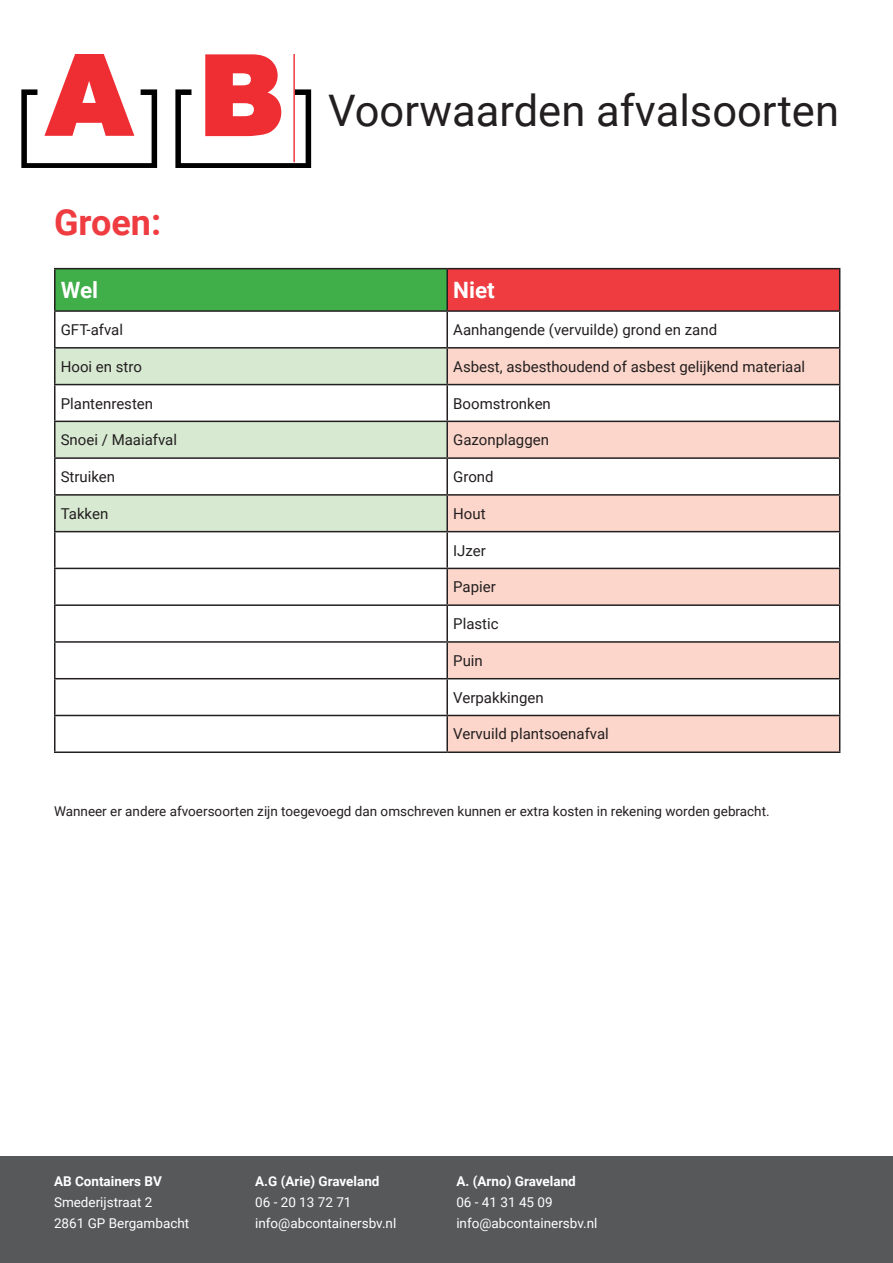
<style>
.page{position:relative;width:893px;height:1263px;background:#fff}
.page>*{position:absolute;margin:0;border:0;box-sizing:border-box;transform-origin:0 0}
.t1{font:43.5px "Roboto";color:#231f20}
.t2{font:700 36px "Roboto";color:#ee3c41}
.t3{font:700 22.5px "Roboto";color:#fff}
.t4{font:15px "Roboto";color:#231f20}
.t5{font:13.5px "Roboto";color:#231f20}
.t6{font:13.5px/21px "Roboto";color:#fff}
.t7{font:700 13.5px "Roboto";color:#fff}
</style>
<div class="page">
<svg style="left:21px;top:54px;width:136px;height:114px"></svg>
<svg style="left:175px;top:54px;width:136px;height:114px"></svg>
<hr style="left:293px;top:54px;width:2px;height:108px;background:#ee3c41">
<div style="left:0;top:1157px;width:893px;height:106px;background:#57585a"></div>
<div style="left:55px;top:269px;width:392px;height:42px;background:#40ae49"></div>
<div style="left:447px;top:269px;width:393px;height:42px;background:#ee3c41"></div>
<svg style="left:56px;top:349px;width:390px;height:182px;fill:#d8e9d2"></svg>
<svg style="left:448px;top:349px;width:391px;height:402px;fill:#fcd6ca"></svg>
<hr style="left:54px;top:268px;width:393px;height:1px;background:#231f20">
<hr style="left:54px;top:269px;width:2px;height:41px;background:#231f20">
<hr style="left:447px;top:268px;width:393px;height:1px;background:#231f20">
<hr style="left:446px;top:269px;width:2px;height:41px;background:#231f20">
<hr style="left:839px;top:269px;width:1px;height:41px;background:#231f20">
<hr style="left:54px;top:310px;width:393px;height:2px;background:#231f20">
<hr style="left:54px;top:312px;width:2px;height:35px;background:#231f20">
<hr style="left:447px;top:310px;width:393px;height:2px;background:#231f20">
<hr style="left:446px;top:312px;width:2px;height:35px;background:#231f20">
<hr style="left:839px;top:312px;width:1px;height:35px;background:#231f20">
<hr style="left:54px;top:347px;width:393px;height:2px;background:#231f20">
<hr style="left:54px;top:349px;width:2px;height:35px;background:#231f20">
<hr style="left:447px;top:347px;width:393px;height:2px;background:#231f20">
<hr style="left:446px;top:349px;width:2px;height:35px;background:#231f20">
<hr style="left:839px;top:349px;width:1px;height:35px;background:#231f20">
<hr style="left:54px;top:384px;width:393px;height:1px;background:#231f20">
<hr style="left:54px;top:385px;width:2px;height:36px;background:#231f20">
<hr style="left:447px;top:384px;width:393px;height:1px;background:#231f20">
<hr style="left:446px;top:385px;width:2px;height:36px;background:#231f20">
<hr style="left:839px;top:385px;width:1px;height:36px;background:#231f20">
<hr style="left:54px;top:421px;width:393px;height:1px;background:#231f20">
<hr style="left:54px;top:422px;width:2px;height:35px;background:#231f20">
<hr style="left:447px;top:421px;width:393px;height:1px;background:#231f20">
<hr style="left:446px;top:422px;width:2px;height:35px;background:#231f20">
<hr style="left:839px;top:422px;width:1px;height:35px;background:#231f20">
<hr style="left:54px;top:457px;width:393px;height:2px;background:#231f20">
<hr style="left:54px;top:459px;width:2px;height:35px;background:#231f20">
<hr style="left:447px;top:457px;width:393px;height:2px;background:#231f20">
<hr style="left:446px;top:459px;width:2px;height:35px;background:#231f20">
<hr style="left:839px;top:459px;width:1px;height:35px;background:#231f20">
<hr style="left:54px;top:494px;width:393px;height:2px;background:#231f20">
<hr style="left:54px;top:496px;width:2px;height:35px;background:#231f20">
<hr style="left:447px;top:494px;width:393px;height:2px;background:#231f20">
<hr style="left:446px;top:496px;width:2px;height:35px;background:#231f20">
<hr style="left:839px;top:496px;width:1px;height:35px;background:#231f20">
<hr style="left:54px;top:531px;width:393px;height:1px;background:#231f20">
<hr style="left:54px;top:532px;width:2px;height:36px;background:#231f20">
<hr style="left:447px;top:531px;width:393px;height:1px;background:#231f20">
<hr style="left:446px;top:532px;width:2px;height:36px;background:#231f20">
<hr style="left:839px;top:532px;width:1px;height:36px;background:#231f20">
<hr style="left:54px;top:568px;width:393px;height:1px;background:#231f20">
<hr style="left:54px;top:569px;width:2px;height:35px;background:#231f20">
<hr style="left:447px;top:568px;width:393px;height:1px;background:#231f20">
<hr style="left:446px;top:569px;width:2px;height:35px;background:#231f20">
<hr style="left:839px;top:569px;width:1px;height:35px;background:#231f20">
<hr style="left:54px;top:604px;width:393px;height:2px;background:#231f20">
<hr style="left:54px;top:606px;width:2px;height:35px;background:#231f20">
<hr style="left:447px;top:604px;width:393px;height:2px;background:#231f20">
<hr style="left:446px;top:606px;width:2px;height:35px;background:#231f20">
<hr style="left:839px;top:606px;width:1px;height:35px;background:#231f20">
<hr style="left:54px;top:641px;width:393px;height:2px;background:#231f20">
<hr style="left:54px;top:643px;width:2px;height:35px;background:#231f20">
<hr style="left:447px;top:641px;width:393px;height:2px;background:#231f20">
<hr style="left:446px;top:643px;width:2px;height:35px;background:#231f20">
<hr style="left:839px;top:643px;width:1px;height:35px;background:#231f20">
<hr style="left:54px;top:678px;width:393px;height:1px;background:#231f20">
<hr style="left:54px;top:679px;width:2px;height:36px;background:#231f20">
<hr style="left:447px;top:678px;width:393px;height:1px;background:#231f20">
<hr style="left:446px;top:679px;width:2px;height:36px;background:#231f20">
<hr style="left:839px;top:679px;width:1px;height:36px;background:#231f20">
<hr style="left:54px;top:715px;width:393px;height:1px;background:#231f20">
<hr style="left:54px;top:716px;width:2px;height:35px;background:#231f20">
<hr style="left:447px;top:715px;width:393px;height:1px;background:#231f20">
<hr style="left:446px;top:716px;width:2px;height:35px;background:#231f20">
<hr style="left:839px;top:716px;width:1px;height:35px;background:#231f20">
<hr style="left:54px;top:751px;width:393px;height:2px;background:#231f20">
<hr style="left:447px;top:751px;width:393px;height:2px;background:#231f20">
<p class="t2" style="left:54px;top:197px;width:109px">Groen:</p>
<p class="t1" style="left:328px;top:80px;width:512px">Voorwaarden afvalsoorten</p>
<p class="t3" style="left:61px;top:274px;width:39px">Wel</p>
<p class="t3" style="left:453px;top:274px;width:43px">Niet</p>
<p class="t4" style="left:61px;top:319px;width:64px">GFT-afval</p>
<p class="t4" style="left:453px;top:319px;width:265px">Aanhangende (vervuilde) grond en zand</p>
<p class="t4" style="left:61px;top:356px;width:83px">Hooi en stro</p>
<p class="t4" style="left:453px;top:356px;width:354px">Asbest, asbesthoudend of asbest gelijkend materiaal</p>
<p class="t4" style="left:61px;top:393px;width:94px">Plantenresten</p>
<p class="t4" style="left:453px;top:393px;width:99px">Boomstronken</p>
<p class="t4" style="left:61px;top:429px;width:118px">Snoei / Maaiafval</p>
<p class="t4" style="left:453px;top:429px;width:97px">Gazonplaggen</p>
<p class="t4" style="left:61px;top:466px;width:56px">Struiken</p>
<p class="t4" style="left:453px;top:466px;width:42px">Grond</p>
<p class="t4" style="left:61px;top:503px;width:49px">Takken</p>
<p class="t4" style="left:453px;top:503px;width:34px">Hout</p>
<p class="t4" style="left:453px;top:540px;width:34px">IJzer</p>
<p class="t4" style="left:453px;top:577px;width:44px">Papier</p>
<p class="t4" style="left:453px;top:613px;width:47px">Plastic</p>
<p class="t4" style="left:453px;top:650px;width:31px">Puin</p>
<p class="t4" style="left:453px;top:687px;width:92px">Verpakkingen</p>
<p class="t4" style="left:453px;top:724px;width:157px">Vervuild plantsoenafval</p>
<p class="t5" style="left:54px;top:802px;width:717px">Wanneer er andere afvoersoorten zijn toegevoegd dan omschreven kunnen er extra kosten in rekening worden gebracht.</p>
<p class="t7" style="left:54px;top:1172px;width:109px">AB Containers BV</p>
<p class="t6" style="left:54px;top:1191px;width:100px">Smederijstraat 2</p>
<p class="t6" style="left:54px;top:1212px;width:137px">2861 GP Bergambacht</p>
<p class="t7" style="left:255px;top:1172px;width:126px">A.G (Arie) Graveland</p>
<p class="t6" style="left:255px;top:1191px;width:98px">06 - 20 13 72 71</p>
<p class="t6" style="left:255px;top:1212px;width:143px">info@abcontainersbv.nl</p>
<p class="t7" style="left:456px;top:1172px;width:121px">A. (Arno) Graveland</p>
<p class="t6" style="left:456px;top:1191px;width:143px">06 - 41 31 45 09 info@abcontainersbv.nl</p>
</div>
